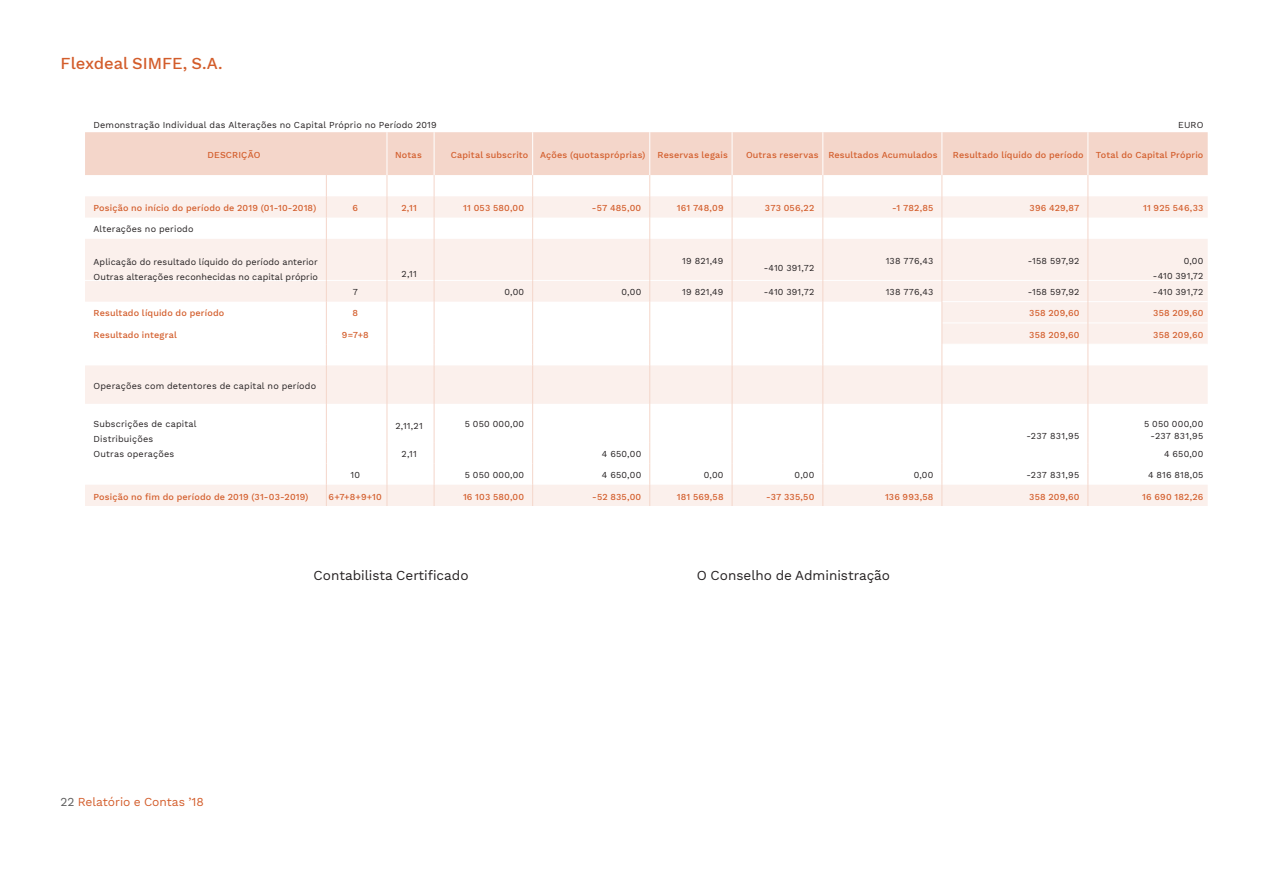
<style>
.page{position:relative;width:1263px;height:893px;background:#fff}
.page>*{position:absolute;margin:0;border:0;box-sizing:border-box;transform-origin:0 0}
.t1{font:500 16.5px "Work Sans";color:#d35d2b}
.t2{font:13.5px "Work Sans";color:#231f20}
.t3{font:12px "Work Sans";color:#d35d2b}
.t4{font:9px/15px "Work Sans";letter-spacing:.02em;color:#231f20}
.t5{font:500 9px "Work Sans";letter-spacing:.02em;color:#d35d2b}
.s1{color:#5a5a5a}
</style>
<div class="page">
<div style="left:85px;top:132px;width:1123px;height:43px;background:#f4d6ca"></div>
<div style="left:85px;top:239px;width:1123px;height:63px;background:#fbf0ec"></div>
<svg style="left:85px;top:302px;width:1123px;height:204px"></svg>
<hr style="left:434px;top:132px;width:1px;height:43px;background:#fff">
<hr style="left:532px;top:132px;width:1px;height:43px;background:#fff">
<hr style="left:649px;top:132px;width:1px;height:43px;background:#fff">
<hr style="left:732px;top:132px;width:1px;height:43px;background:#fff">
<hr style="left:823px;top:132px;width:1px;height:43px;background:#fff">
<hr style="left:942px;top:132px;width:1px;height:43px;background:#fff">
<hr style="left:85px;top:280px;width:241px;height:1px;background:#fff">
<hr style="left:327px;top:280px;width:60px;height:1px;background:#fff">
<hr style="left:387px;top:280px;width:47px;height:1px;background:#fff">
<hr style="left:434px;top:280px;width:98px;height:1px;background:#fff">
<hr style="left:533px;top:280px;width:117px;height:1px;background:#fff">
<hr style="left:650px;top:280px;width:82px;height:1px;background:#fff">
<hr style="left:732px;top:280px;width:91px;height:1px;background:#fff">
<hr style="left:823px;top:280px;width:119px;height:1px;background:#fff">
<hr style="left:942px;top:280px;width:146px;height:1px;background:#fff">
<hr style="left:1088px;top:280px;width:120px;height:1px;background:#fff">
<hr style="left:1088px;top:132px;width:1px;height:43px;background:#fff">
<hr style="left:942px;top:301px;width:146px;height:1px;background:#fff">
<hr style="left:1088px;top:301px;width:120px;height:1px;background:#fff">
<hr style="left:942px;top:323px;width:146px;height:1px;background:#fff">
<hr style="left:1088px;top:323px;width:120px;height:1px;background:#fff">
<hr style="left:942px;top:344px;width:146px;height:1px;background:#fff">
<hr style="left:1088px;top:344px;width:120px;height:1px;background:#fff">
<hr style="left:387px;top:132px;width:1px;height:43px;background:#fff">
<svg style="left:85px;top:175px;width:1123px;height:64px"></svg>
<hr style="left:326px;top:239px;width:1px;height:41px;background:#f4d6ca">
<hr style="left:387px;top:239px;width:1px;height:41px;background:#f4d6ca">
<hr style="left:434px;top:239px;width:1px;height:41px;background:#f4d6ca">
<hr style="left:532px;top:239px;width:1px;height:41px;background:#f4d6ca">
<hr style="left:649px;top:239px;width:1px;height:41px;background:#f4d6ca">
<hr style="left:732px;top:239px;width:1px;height:41px;background:#f4d6ca">
<hr style="left:823px;top:239px;width:1px;height:41px;background:#f4d6ca">
<hr style="left:942px;top:239px;width:1px;height:41px;background:#f4d6ca">
<hr style="left:1088px;top:239px;width:1px;height:41px;background:#f4d6ca">
<svg style="left:326px;top:280px;width:1px;height:85px"></svg>
<svg style="left:387px;top:280px;width:1px;height:85px"></svg>
<svg style="left:434px;top:280px;width:1px;height:85px"></svg>
<svg style="left:532px;top:280px;width:1px;height:85px"></svg>
<svg style="left:649px;top:280px;width:1px;height:85px"></svg>
<svg style="left:732px;top:280px;width:1px;height:85px"></svg>
<svg style="left:823px;top:280px;width:1px;height:85px"></svg>
<svg style="left:942px;top:280px;width:1px;height:85px"></svg>
<svg style="left:1088px;top:280px;width:1px;height:85px"></svg>
<hr style="left:326px;top:365px;width:1px;height:39px;background:#f4d6ca">
<hr style="left:387px;top:365px;width:1px;height:39px;background:#f4d6ca">
<hr style="left:434px;top:365px;width:1px;height:39px;background:#f4d6ca">
<hr style="left:532px;top:365px;width:1px;height:39px;background:#f4d6ca">
<hr style="left:649px;top:365px;width:1px;height:39px;background:#f4d6ca">
<hr style="left:732px;top:365px;width:1px;height:39px;background:#f4d6ca">
<hr style="left:823px;top:365px;width:1px;height:39px;background:#f4d6ca">
<hr style="left:942px;top:365px;width:1px;height:39px;background:#f4d6ca">
<hr style="left:1088px;top:365px;width:1px;height:39px;background:#f4d6ca">
<hr style="left:326px;top:404px;width:1px;height:38px;background:#f4d6ca">
<hr style="left:387px;top:404px;width:1px;height:38px;background:#f4d6ca">
<hr style="left:434px;top:404px;width:1px;height:38px;background:#f4d6ca">
<hr style="left:532px;top:404px;width:1px;height:38px;background:#f4d6ca">
<hr style="left:649px;top:404px;width:1px;height:38px;background:#f4d6ca">
<hr style="left:732px;top:404px;width:1px;height:38px;background:#f4d6ca">
<hr style="left:823px;top:404px;width:1px;height:38px;background:#f4d6ca">
<hr style="left:942px;top:404px;width:1px;height:38px;background:#f4d6ca">
<hr style="left:1088px;top:404px;width:1px;height:38px;background:#f4d6ca">
<svg style="left:326px;top:442px;width:1px;height:64px"></svg>
<svg style="left:387px;top:442px;width:1px;height:64px"></svg>
<svg style="left:434px;top:442px;width:1px;height:64px"></svg>
<svg style="left:532px;top:442px;width:1px;height:64px"></svg>
<svg style="left:649px;top:442px;width:1px;height:64px"></svg>
<svg style="left:732px;top:442px;width:1px;height:64px"></svg>
<svg style="left:823px;top:442px;width:1px;height:64px"></svg>
<svg style="left:942px;top:442px;width:1px;height:64px"></svg>
<svg style="left:1088px;top:442px;width:1px;height:64px"></svg>
<h1 class="t1" style="left:61px;top:54px;width:163px">Flexdeal SIMFE, S.A.</h1>
<p class="t4" style="left:94px;top:117px;width:345px">Demonstração Individual das Alterações no Capital Próprio no Período 2019</p>
<p class="t4" style="left:1178px;top:117px;width:27px">EURO</p>
<p class="t5" style="left:207px;top:149px;width:54px">DESCRIÇÃO</p>
<p class="t5" style="left:395px;top:149px;width:28px">Notas</p>
<p class="t5" style="left:451px;top:149px;width:79px">Capital subscrito</p>
<p class="t5" style="left:540px;top:149px;width:107px">Ações (quotaspróprias)</p>
<p class="t5" style="left:657px;top:149px;width:72px">Reservas legais</p>
<p class="t5" style="left:746px;top:149px;width:193px">Outras reservas Resultados Acumulados</p>
<p class="t5" style="left:953px;top:149px;width:132px">Resultado líquido do período</p>
<p class="t5" style="left:1096px;top:149px;width:109px">Total do Capital Próprio</p>
<p class="t5" style="left:94px;top:203px;width:224px">Posição no início do período de 2019 (01-10-2018)</p>
<p class="t5" style="left:352px;top:203px;width:7px">6</p>
<p class="t5" style="left:401px;top:203px;width:17px">2,11</p>
<p class="t5" style="left:463px;top:203px;width:62px">11 053 580,00</p>
<p class="t5" style="left:592px;top:203px;width:51px">-57 485,00</p>
<p class="t5" style="left:677px;top:203px;width:48px">161 748,09</p>
<p class="t5" style="left:765px;top:203px;width:51px">373 056,22</p>
<p class="t5" style="left:892px;top:203px;width:43px">-1 782,85</p>
<p class="t5" style="left:1029px;top:203px;width:51px">396 429,87</p>
<p class="t5" style="left:1143px;top:203px;width:62px">11 925 546,33</p>
<p class="t4" style="left:94px;top:222px;width:102px">Alterações no periodo</p>
<p class="t4" style="left:94px;top:255px;width:226px">Aplicação do resultado líquido do período anterior<br>Outras alterações reconhecidas no capital próprio</p>
<p class="t4" style="left:682px;top:253px;width:43px">19 821,49</p>
<p class="t4" style="left:886px;top:253px;width:49px">138 776,43</p>
<p class="t4" style="left:1028px;top:253px;width:53px">-158 597,92</p>
<p class="t4" style="left:1153px;top:253px;width:52px;text-align:right">0,00<br>-410 391,72</p>
<p class="t4" style="left:764px;top:261px;width:52px">-410 391,72</p>
<p class="t4" style="left:402px;top:267px;width:17px">2,11</p>
<p class="t4" style="left:353px;top:285px;width:7px">7</p>
<p class="t4" style="left:504px;top:285px;width:21px">0,00</p>
<p class="t4" style="left:621px;top:285px;width:21px">0,00</p>
<p class="t4" style="left:682px;top:285px;width:43px">19 821,49</p>
<p class="t4" style="left:764px;top:285px;width:52px">-410 391,72</p>
<p class="t4" style="left:886px;top:285px;width:49px">138 776,43</p>
<p class="t4" style="left:1028px;top:285px;width:53px">-158 597,92</p>
<p class="t4" style="left:1153px;top:285px;width:52px">-410 391,72</p>
<p class="t5" style="left:94px;top:308px;width:132px">Resultado líquido do período</p>
<p class="t5" style="left:352px;top:308px;width:7px">8</p>
<p class="t5" style="left:1029px;top:308px;width:52px">358 209,60</p>
<p class="t5" style="left:1153px;top:308px;width:52px">358 209,60</p>
<p class="t5" style="left:94px;top:329px;width:85px">Resultado integral</p>
<p class="t5" style="left:342px;top:329px;width:29px">9=7+8</p>
<p class="t5" style="left:1029px;top:329px;width:52px">358 209,60</p>
<p class="t5" style="left:1153px;top:329px;width:52px">358 209,60</p>
<p class="t4" style="left:94px;top:378px;width:224px">Operações com detentores de capital no período</p>
<p class="t4" style="left:94px;top:417px;width:105px">Subscrições de capital<br>Distribuições</p>
<p class="t4" style="left:395px;top:418px;width:29px">2,11,21</p>
<p class="t4" style="left:465px;top:417px;width:61px">5 050 000,00</p>
<p class="t4" style="left:1026px;top:429px;width:54px">-237 831,95</p>
<p class="t4" style="left:1144px;top:418px;width:61px;line-height:12px;text-align:right">5 050 000,00 -237 831,95</p>
<p class="t4" style="left:94px;top:446px;width:82px">Outras operações</p>
<p class="t4" style="left:402px;top:446px;width:17px">2,11</p>
<p class="t4" style="left:602px;top:446px;width:41px">4 650,00</p>
<p class="t4" style="left:1164px;top:446px;width:41px">4 650,00</p>
<p class="t4" style="left:350px;top:468px;width:11px">10</p>
<p class="t4" style="left:465px;top:468px;width:61px">5 050 000,00</p>
<p class="t4" style="left:602px;top:468px;width:41px">4 650,00</p>
<p class="t4" style="left:704px;top:468px;width:21px">0,00</p>
<p class="t4" style="left:795px;top:468px;width:21px">0,00</p>
<p class="t4" style="left:914px;top:468px;width:21px">0,00</p>
<p class="t4" style="left:1026px;top:468px;width:54px">-237 831,95</p>
<p class="t4" style="left:1148px;top:468px;width:57px">4 816 818,05</p>
<p class="t5" style="left:94px;top:491px;width:216px">Posição no fim do período de 2019 (31-03-2019)</p>
<p class="t5" style="left:329px;top:491px;width:55px">6+7+8+9+10</p>
<p class="t5" style="left:463px;top:491px;width:63px">16 103 580,00</p>
<p class="t5" style="left:592px;top:491px;width:51px">-52 835,00</p>
<p class="t5" style="left:677px;top:491px;width:48px">181 569,58</p>
<p class="t5" style="left:766px;top:491px;width:50px">-37 335,50</p>
<p class="t5" style="left:885px;top:491px;width:50px">136 993,58</p>
<p class="t5" style="left:1029px;top:491px;width:52px">358 209,60</p>
<p class="t5" style="left:1142px;top:491px;width:63px">16 690 182,26</p>
<h3 class="t3" style="left:61px;top:794px;width:145px"><span class="s1">22</span> Relatório e Contas ’18</h3>
<h2 class="t2" style="left:314px;top:568px;width:156px">Contabilista Certificado</h2>
<h2 class="t2" style="left:697px;top:568px;width:195px">O Conselho de Administração</h2>
</div>
